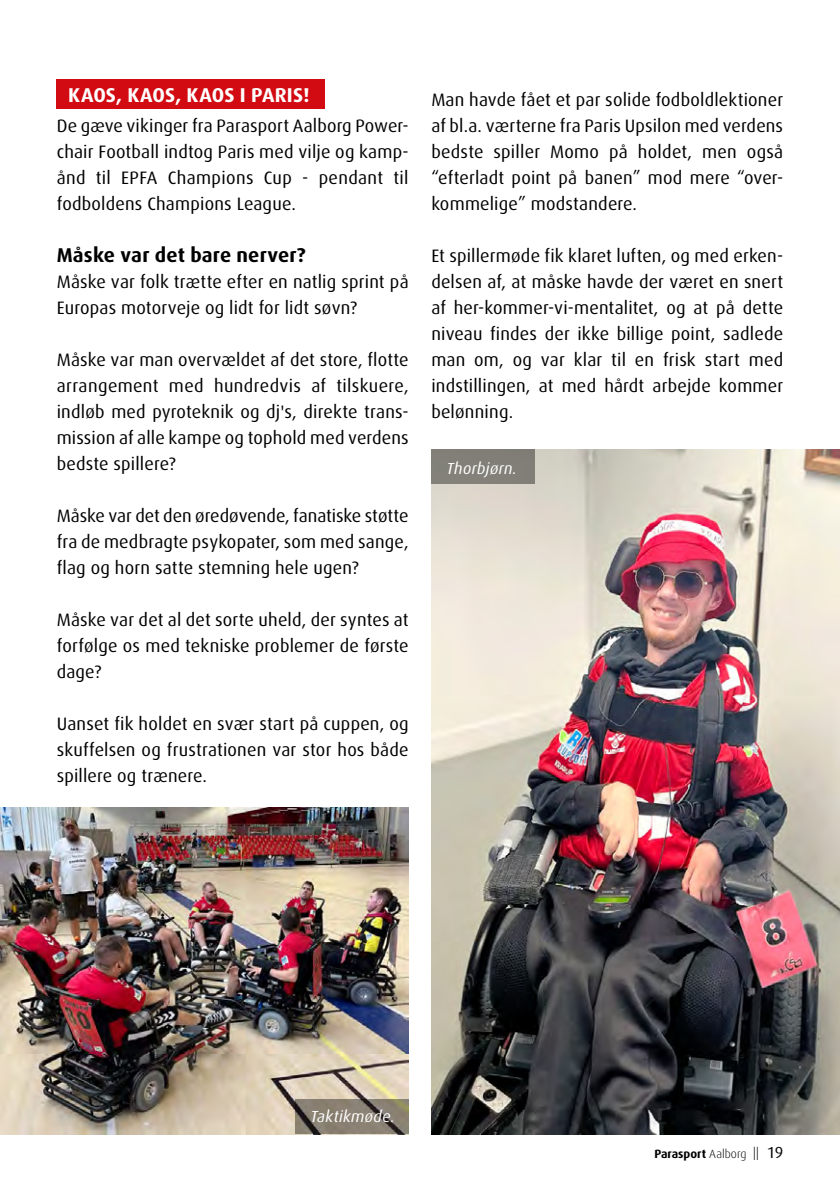
<style>
.page{position:relative;width:840px;height:1191px;background:#fff}
.page>*{position:absolute;margin:0;border:0;box-sizing:border-box;transform-origin:0 0}
.t1{font:700 20px "Dax OT";letter-spacing:.01em;color:#000}
.t2{font:700 20px "Dax OT";letter-spacing:.005em;color:#fff}
.t3{font:18px/26px "Dax OT";letter-spacing:.01em;color:#000;text-align:justify}
.t4{font:italic 16px "Dax OT";letter-spacing:.015em;color:#fff}
.t5{font:700 12px "Dax OT";color:#000}
.s1{font-weight:300}
.s2{font-weight:300;font-size:16.8px}
.s3{font-weight:400;font-size:16px}
</style>
<div class="page">
<img style="left:431px;top:450px;width:408px;height:684px">
<img style="left:0;top:808px;width:408px;height:326px">
<div style="left:57px;top:79px;width:268px;height:30px;background:#d20a11"></div>
<svg style="left:295px;top:1099px;width:113px;height:34px;background:#7d7568"></svg>
<div style="left:431px;top:450px;width:103px;height:34px;background:#817f78"></div>
<p class="t2" style="left:68px;top:82px;width:243px">KAOS, KAOS, KAOS I PARIS!</p>
<p class="t3" style="left:57px;top:113px;width:353px">De gæve vikinger fra Parasport Aalborg Power&shy;chair Football indtog Paris med vilje og kamp&shy;ånd til EPFA Champions Cup - pendant til fodboldens Champions League.</p>
<p class="t1" style="left:57px;top:242px;width:250px">Måske var det bare nerver?</p>
<p class="t3" style="left:57px;top:269px;width:353px">Måske var folk trætte efter en natlig sprint på<br>Europas motorveje og lidt for lidt søvn?</p>
<p class="t3" style="left:57px;top:347px;width:353px">Måske var man overvældet af det store, flotte arrangement med hundredvis af tilskuere, indløb med pyroteknik og dj's, direkte trans&shy;mission af alle kampe og tophold med verdens bedste spillere?</p>
<p class="t3" style="left:57px;top:503px;width:353px">Måske var det den øredøvende, fanatiske støtte fra de medbragte psykopater, som med sange, flag og horn satte stemning hele ugen?</p>
<p class="t3" style="left:57px;top:607px;width:353px">Måske var det al det sorte uheld, der syntes at forfølge os med tekniske problemer de første dage?</p>
<p class="t3" style="left:57px;top:711px;width:353px">Uanset fik holdet en svær start på cuppen, og skuffelsen og frustrationen var stor hos både spillere og trænere.</p>
<p class="t3" style="left:431px;top:87px;width:353px">Man havde fået et par solide fodboldlektioner af bl.a. værterne fra Paris Upsilon med verdens bedste spiller Momo på holdet, men også “efterladt point på banen” mod mere “over&shy;kommelige” modstandere.</p>
<p class="t3" style="left:431px;top:243px;width:353px">Et spillermøde fik klaret luften, og med erken&shy;delsen af, at måske havde der været en snert af her-kommer-vi-mentalitet, og at på dette niveau findes der ikke billige point, sadlede man om, og var klar til en frisk start med indstillingen, at med hårdt arbejde kommer belønning.</p>
<p class="t4" style="left:446px;top:458px;width:71px">Thorbjørn.</p>
<p class="t4" style="left:310px;top:1106px;width:85px">Taktikmøde.</p>
<p class="t5" style="left:654px;top:1146px;width:130px">Parasport <span class="s1">Aalborg</span> <span class="s2">ll</span> <span class="s3">19</span></p>
</div>
